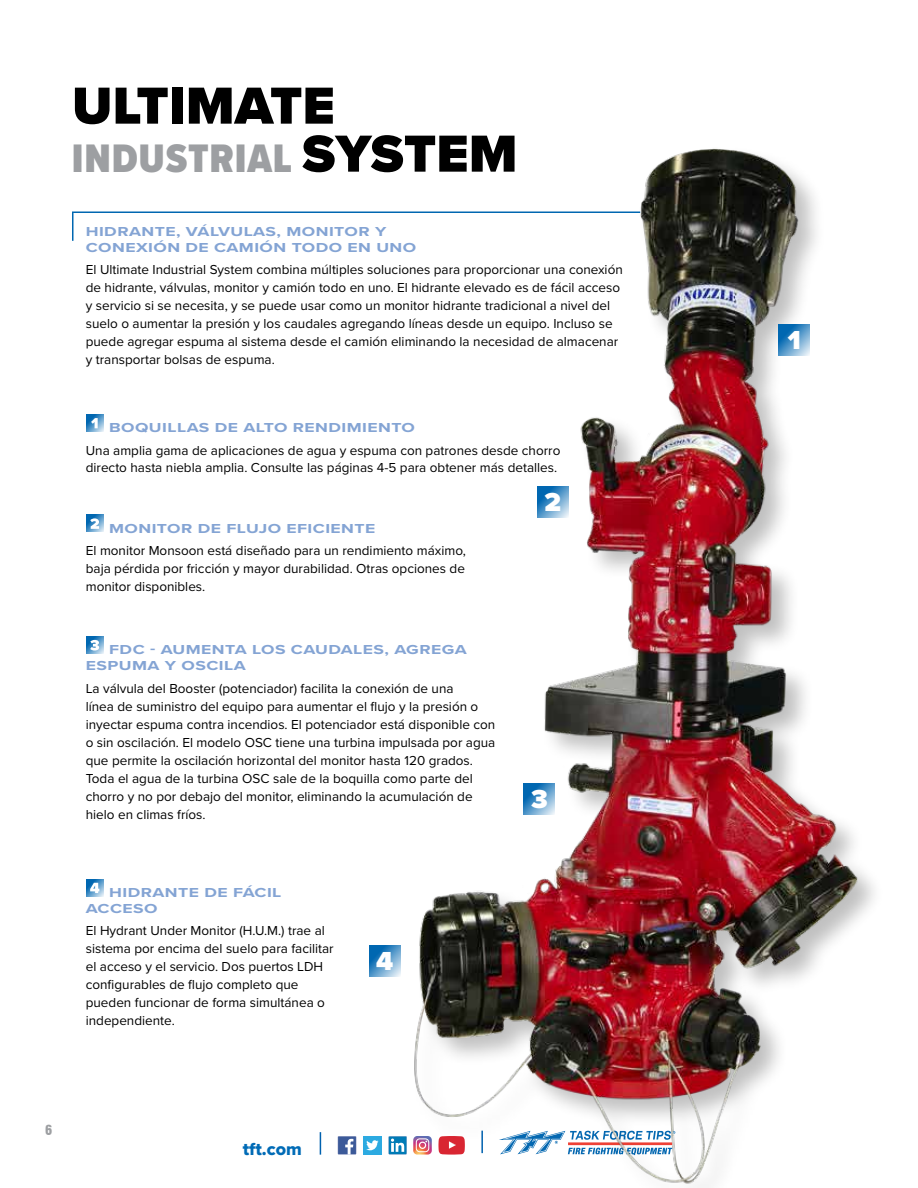
<style>
.page{position:relative;width:918px;height:1188px;background:#fff}
.page>*{position:absolute;margin:0;border:0;box-sizing:border-box;transform-origin:0 0}
.t1{font:900 54px "Proxima Nova";letter-spacing:.005em;color:#000}
.t2{font:900 41.25px "Proxima Nova Cond";letter-spacing:.02em;color:#9d9fa2}
.t3{font:900 27px "Proxima Nova";color:#fff}
.t4{font:18px "Proxima Nova Extrabld";color:#006bb6}
.t5{font:13.5px/18px "Proxima Nova";color:#000}
.t6{font:700 13.5px/16.2px "Proxima Nova";letter-spacing:.025em;color:#84a4d4;scale:1.3 1}
.t7{font:900 condensed 13.5px "Swiss 721 BT";color:#9d9fa2}
.s1{font-family:"Proxima Nova";font-size:54px;color:#000}
</style>
<div class="page">
<div style="left:363px;top:1136px;width:19px;height:19px;background:#2caae1"></div>
<svg style="left:366px;top:1140px;width:13px;height:10px"></svg>
<svg style="left:338px;top:1136px;width:18px;height:19px"></svg>
<svg style="left:388px;top:1136px;width:12px;height:19px"></svg>
<svg style="left:320px;top:1132px;width:1px;height:23px"></svg>
<svg style="left:72px;top:211px;width:328px;height:30px"></svg>
<img style="left:400px;top:148px;width:467px;height:1040px">
<svg style="left:86px;top:414px;width:18px;height:18px"></svg>
<svg style="left:91px;top:418px;width:7px;height:10px"></svg>
<svg style="left:86px;top:514px;width:18px;height:18px"></svg>
<svg style="left:90px;top:518px;width:9px;height:11px"></svg>
<svg style="left:86px;top:636px;width:18px;height:18px"></svg>
<svg style="left:90px;top:640px;width:9px;height:11px"></svg>
<svg style="left:86px;top:879px;width:18px;height:18px"></svg>
<svg style="left:90px;top:883px;width:9px;height:10px"></svg>
<svg style="left:778px;top:324px;width:32px;height:32px"></svg>
<svg style="left:537px;top:486px;width:31px;height:32px"></svg>
<svg style="left:524px;top:783px;width:31px;height:31px"></svg>
<svg style="left:369px;top:945px;width:31px;height:31px"></svg>
<h1 class="t1" style="left:72px;top:65px;width:264px">ULTIMATE</h1>
<h2 class="t2" style="left:72px;top:128px;width:447px">INDUSTRIAL <span class="s1">SYSTEM</span></h2>
<p class="t6" style="left:86px;top:223px;width:256px">HIDRANTE, VÁLVULAS, MONITOR Y<br>CONEXIÓN DE CAMIÓN TODO EN UNO</p>
<p class="t5" style="left:86px;top:260px;width:539px">El Ultimate Industrial System combina múltiples soluciones para proporcionar una conexión de hidrante, válvulas, monitor y camión todo en uno. El hidrante elevado es de fácil acceso y servicio si se necesita, y se puede usar como un monitor hidrante tradicional a nivel del suelo o aumentar la presión y los caudales agregando líneas desde un equipo. Incluso se puede agregar espuma al sistema desde el camión eliminando la necesidad de almacenar y transportar bolsas de espuma.</p>
<p class="t6" style="left:109px;top:419px;width:237px">BOQUILLAS DE ALTO RENDIMIENTO</p>
<p class="t5" style="left:86px;top:440px;width:476px">Una amplia gama de aplicaciones de agua y espuma con patrones desde chorro directo hasta niebla amplia. Consulte las páginas 4-5 para obtener más detalles.</p>
<p class="t6" style="left:109px;top:520px;width:206px">MONITOR DE FLUJO EFICIENTE</p>
<p class="t5" style="left:86px;top:541px;width:382px;text-align:justify">El monitor Monsoon está diseñado para un rendimiento máximo, baja pérdida por fricción y mayor durabilidad. Otras opciones de monitor disponibles.</p>
<p class="t6" style="left:86px;top:641px;width:295px;text-indent:23px">FDC - AUMENTA LOS CAUDALES, AGREGA<br>ESPUMA Y OSCILA</p>
<p class="t5" style="left:86px;top:679px;width:411px">La válvula del Booster (potenciador) facilita la conexión de una<br>línea de suministro del equipo para aumentar el flujo y la presión o inyectar espuma contra incendios. El potenciador está disponible con o sin oscilación. El modelo OSC tiene una turbina impulsada por agua que permite la oscilación horizontal del monitor hasta 120 grados.<br>Toda el agua de la turbina OSC sale de la boquilla como parte del chorro y no por debajo del monitor, eliminando la acumulación de hielo en climas fríos.</p>
<p class="t6" style="left:86px;top:884px;width:152px;text-indent:23px">HIDRANTE DE FÁCIL<br>ACCESO</p>
<p class="t5" style="left:86px;top:921px;width:249px">El Hydrant Under Monitor (H.U.M.) trae al sistema por encima del suelo para facilitar el acceso y el servicio. Dos puertos LDH configurables de flujo completo que pueden funcionar de forma simultánea o independiente.</p>
<h3 class="t3" style="left:376px;top:941px;width:19px">4</h3>
<h3 class="t3" style="left:544px;top:482px;width:18px">2</h3>
<h3 class="t3" style="left:531px;top:779px;width:18px">3</h3>
<p class="t7" style="left:45px;top:1122px;width:9px">6</p>
<h3 class="t4" style="left:243px;top:1135px;width:61px">tft.com</h3>
<h3 class="t3" style="left:788px;top:320px;width:15px">1</h3>
</div>
